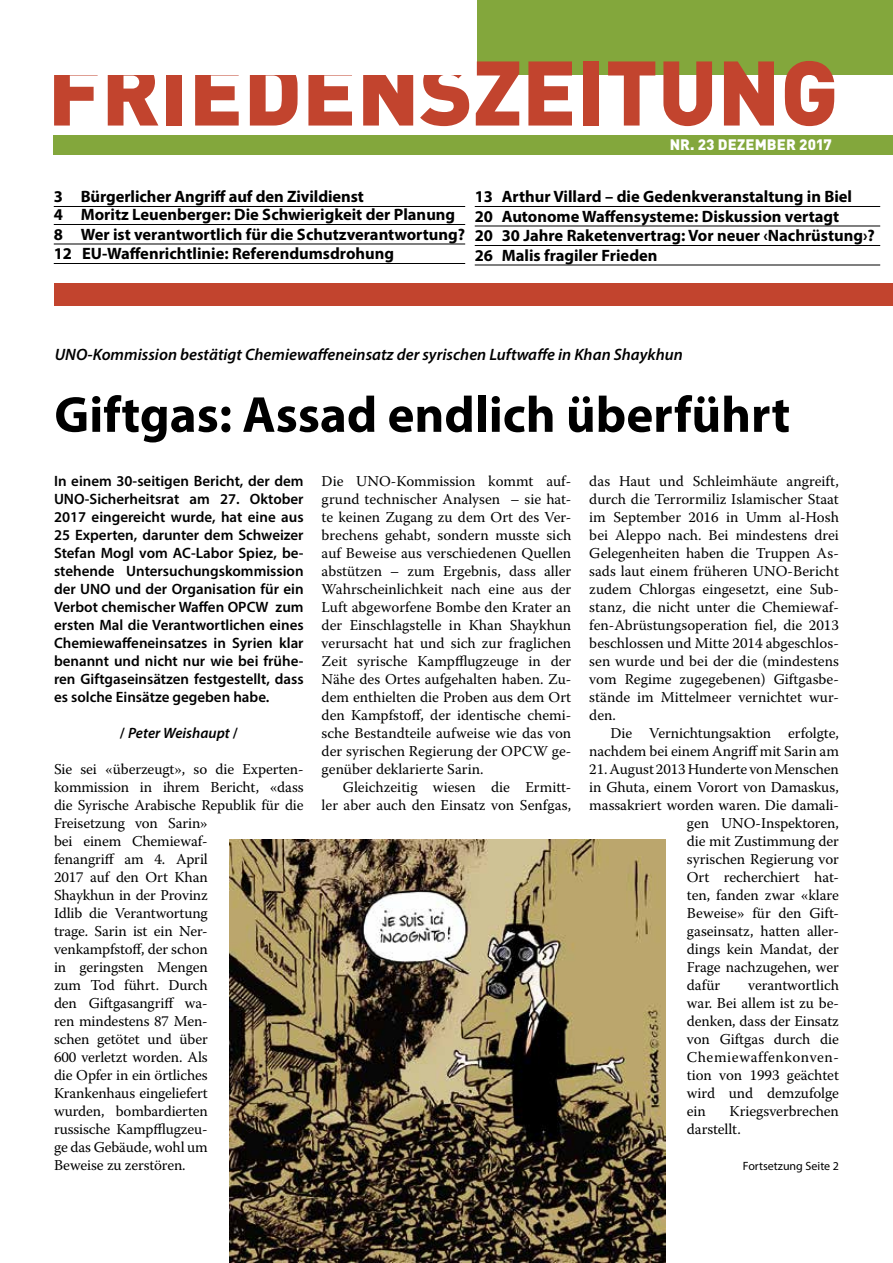
<style>
.page{position:relative;width:893px;height:1263px;background:#fff}
.page>*{position:absolute;margin:0;border:0;box-sizing:border-box;transform-origin:0 0}
.t1{font:900 90px "DIN";color:#c2442e}
.t2{font:700 51px "Myriad Pro";color:#000}
.t3{font:700 16.5px/19.5px "Myriad Pro";color:#000}
.t4{font:italic 600 16.5px "Myriad Pro";color:#000}
.t5{font:15px/18px "Warnock Pro";letter-spacing:-.005em;color:#000;text-align:justify}
.t6{font:600 15px/18px "Myriad Pro";color:#000;text-align:justify}
.t7{font:900 15px "DIN";letter-spacing:.01em;color:#fff}
.t8{font:italic 600 15px "Myriad Pro";color:#000}
.t9{font:12px "Myriad Pro";color:#000}
.s1{font-style:normal}
</style>
<div class="page">
<div style="left:54px;top:135px;width:839px;height:19px;background:#83a73c"></div>
<div style="left:478px;top:0;width:415px;height:74px;background:#83a73c"></div>
<hr style="left:54px;top:206px;width:411px;height:1px;background:#000">
<hr style="left:54px;top:224px;width:411px;height:1px;background:#000">
<hr style="left:54px;top:244px;width:411px;height:1px;background:#000">
<hr style="left:54px;top:263px;width:411px;height:1px;background:#000">
<hr style="left:475px;top:206px;width:405px;height:1px;background:#000">
<hr style="left:475px;top:226px;width:405px;height:1px;background:#000">
<hr style="left:475px;top:245px;width:405px;height:1px;background:#000">
<hr style="left:475px;top:265px;width:405px;height:1px;background:#000">
<div style="left:55px;top:284px;width:838px;height:22px;background:#c2442e"></div>
<img style="left:229px;top:840px;width:437px;height:422px">
<h1 class="t1" style="left:48px;top:33px;width:793px">FRIEDENSZEITUNG</h1>
<p class="t7" style="left:670px;top:134px;width:164px">NR. 23 DEZEMBER 2017</p>
<p class="t3" style="left:54px;top:187px;width:403px;line-height:18px">3 Bürgerlicher Angriff auf den Zivildienst<br>4 Moritz Leuenberger: Die Schwierigkeit der Planung</p>
<p class="t3" style="left:54px;top:224px;width:413px">8 Wer ist verantwortlich für die Schutzverantwortung?<br>12 EU-Waffenrichtlinie: Referendumsdrohung</p>
<p class="t3" style="left:475px;top:186px;width:402px">13 Arthur Villard – die Gedenkveranstaltung in Biel<br>20 Autonome Waffensysteme: Diskussion vertagt<br>20 30 Jahre Raketenvertrag: Vor neuer ‹Nachrüstung›?<br>26 Malis fragiler Frieden</p>
<p class="t4" style="left:55px;top:344px;width:630px">UNO-Kommission bestätigt Chemiewaffeneinsatz der syrischen Luftwaffe in Khan Shaykhun</p>
<h2 class="t2" style="left:54px;top:381px;width:737px">Giftgas: Assad endlich überführt</h2>
<p class="t6" style="left:54px;top:472px;width:251px">In einem 30-seitigen Bericht, der dem UNO-Sicherheitsrat am 27. Oktober 2017 eingereicht wurde, hat eine aus 25 Experten, darunter dem Schweizer Stefan Mogl vom AC-Labor Spiez, be&shy;stehende Untersuchungskommission der UNO und der Organisation für ein Verbot chemischer Waffen OPCW zum ersten Mal die Verantwortlichen eines Chemiewaffeneinsatzes in Syrien klar benannt und nicht nur wie bei frühe&shy;ren Giftgaseinsätzen festgestellt, dass es solche Einsätze gegeben habe.</p>
<p class="t8" style="left:120px;top:723px;width:119px"><span class="s1">/</span> Peter Weishaupt <span class="s1">/</span></p>
<p class="t5" style="left:54px;top:760px;width:251px;text-align:left">Sie sei «überzeugt», so die Experten&shy;kommission in ihrem Bericht, «dass die Syrische Arabische Republik für die<br>Freisetzung von Sarin»<br>bei einem Chemiewaf-<br>fenangriff am 4. April<br>2017 auf den Ort Khan<br>Shaykhun in der Provinz<br>Idlib die Verantwortung<br>trage. Sarin ist ein Ner-<br>venkampfstoff, der schon<br>in geringsten Mengen<br>zum Tod führt. Durch<br>den Giftgasangriff wa-<br>ren mindestens 87 Men-<br>schen getötet und über<br>600 verletzt worden. Als<br>die Opfer in ein örtliches<br>Krankenhaus eingeliefert<br>wurden, bombardierten<br>russische Kampfflugzeu-<br>ge das Gebäude, wohl um<br>Beweise zu zerstören.</p>
<p class="t5" style="left:322px;top:472px;width:251px">Die UNO-Kommission kommt auf&shy;grund technischer Analysen – sie hat&shy;te keinen Zugang zu dem Ort des Ver&shy;brechens gehabt, sondern musste sich auf Beweise aus verschiedenen Quellen abstützen – zum Ergebnis, dass aller Wahrscheinlichkeit nach eine aus der Luft abgeworfene Bombe den Krater an der Einschlagstelle in Khan Shaykhun verursacht hat und sich zur fraglichen Zeit syrische Kampfflugzeuge in der Nähe des Ortes aufgehalten haben. Zu&shy;dem enthielten die Proben aus dem Ort den Kampfstoff, der identische chemi&shy;sche Bestandteile aufweise wie das von der syrischen Regierung der OPCW ge&shy;genüber deklarierte Sarin.</p>
<p class="t5" style="left:322px;top:778px;width:251px;text-align:right">Gleichzeitig wiesen die Ermitt-<br>ler aber auch den Einsatz von Senfgas,</p>
<p class="t5" style="left:589px;top:472px;width:251px">das Haut und Schleimhäute angreift, durch die Terrormiliz Islamischer Staat im September 2016 in Umm al-Hosh bei Aleppo nach. Bei mindestens drei Gelegenheiten haben die Truppen As&shy;sads laut einem früheren UNO-Bericht zudem Chlorgas eingesetzt, eine Sub&shy;stanz, die nicht unter die Chemiewaf&shy;fen-Abrüstungsoperation fiel, die 2013 beschlossen und Mitte 2014 abgeschlos&shy;sen wurde und bei der die (mindestens vom Regime zugegebenen) Giftgasbe&shy;stände im Mittelmeer vernichtet wur&shy;den.</p>
<p class="t5" style="left:589px;top:724px;width:251px;text-align:right">Die Vernichtungsaktion erfolgte, nachdem bei einem Angriff mit Sarin am</p>
<p class="t5" style="left:589px;top:760px;width:251px">21. August 2013 Hunderte von Menschen</p>
<p class="t5" style="left:589px;top:778px;width:251px">in Ghuta, einem Vorort von Damaskus,</p>
<p class="t5" style="left:589px;top:796px;width:251px">massakriert worden waren. Die damali-</p>
<p class="t5" style="left:687px;top:814px;width:154px">gen UNO-Inspektoren,</p>
<p class="t5" style="left:687px;top:832px;width:154px">die mit Zustimmung der</p>
<p class="t5" style="left:687px;top:850px;width:154px">syrischen Regierung vor</p>
<p class="t5" style="left:687px;top:868px;width:154px">Ort recherchiert hat-</p>
<p class="t5" style="left:687px;top:886px;width:154px">ten, fanden zwar «klare</p>
<p class="t5" style="left:687px;top:904px;width:154px">Beweise» für den Gift-</p>
<p class="t5" style="left:687px;top:922px;width:154px">gaseinsatz, hatten aller-</p>
<p class="t5" style="left:687px;top:940px;width:154px">dings kein Mandat, der</p>
<p class="t5" style="left:687px;top:958px;width:154px">Frage nachzugehen, wer</p>
<p class="t5" style="left:687px;top:976px;width:35px">dafür</p>
<p class="t5" style="left:687px;top:976px;width:154px;text-indent:61px">verantwortlich war. Bei allem ist zu be&shy;denken, dass der Einsatz von Giftgas durch die Chemiewaffenkonven&shy;tion von 1993 geächtet wird und demzufolge ein</p>
<p class="t5" style="left:687px;top:1102px;width:154px;text-indent:43px">Kriegsverbrechen darstellt.</p>
<p class="t9" style="left:743px;top:1158px;width:98px">Fortsetzung Seite 2</p>
</div>
